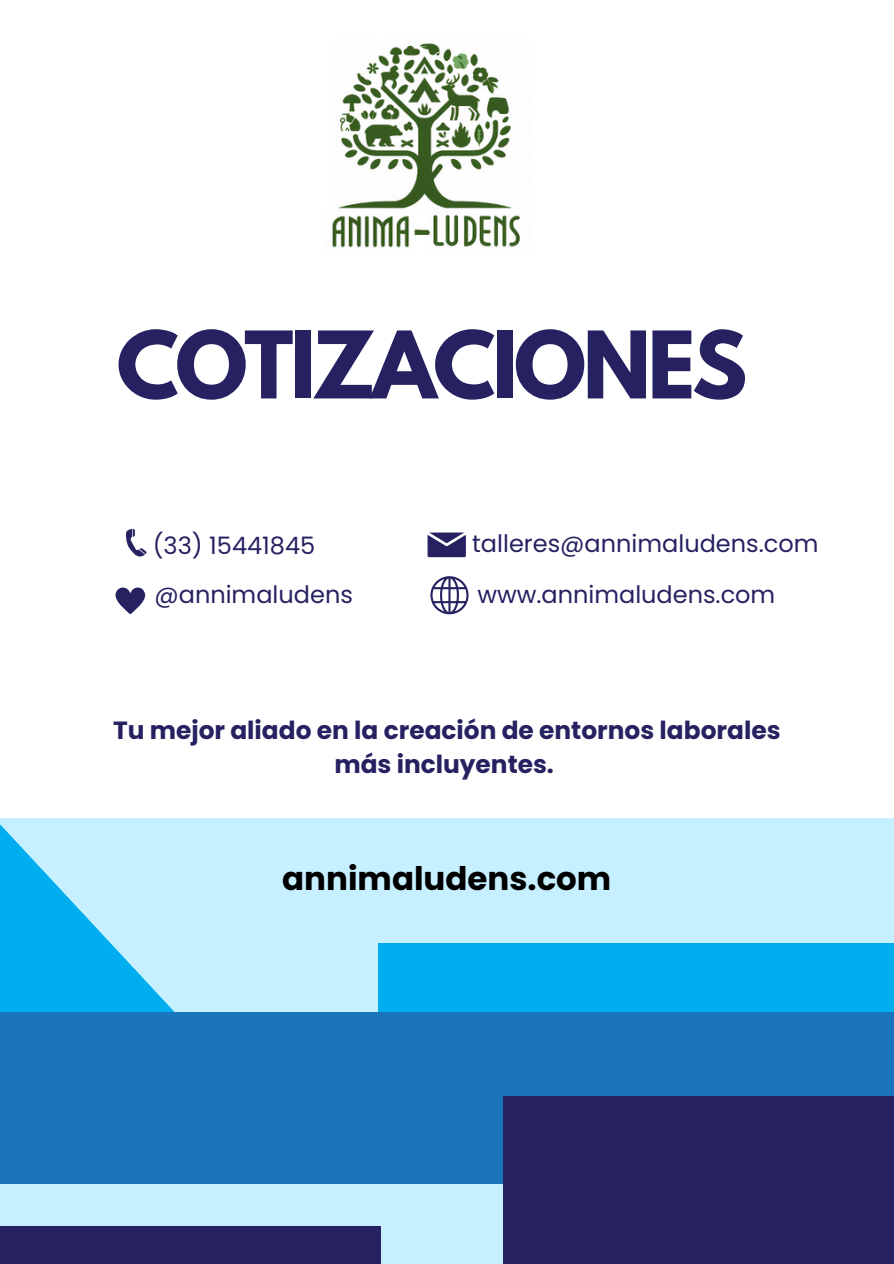
<style>
.page{position:relative;width:894px;height:1264px;background:#fff}
.page>*{position:absolute;margin:0;border:0;box-sizing:border-box;transform-origin:0 0}
.t1{font:700 82.35px "League Spartan";letter-spacing:-.04em;color:#262262}
.t2{font:700 32.4px "Poppins";color:#000}
.t3{font:700 24.9px/33.8px "Poppins";color:#262262;text-align:center}
.t4{font:24px "Poppins";color:#262262}
</style>
<div class="page">
<div style="left:0;top:818px;width:893px;height:445px;background:#c6f0ff"></div>
<div style="left:378px;top:943px;width:515px;height:117px;background:#00aeef"></div>
<svg style="left:0;top:824px;width:175px;height:188px"></svg>
<div style="left:0;top:1012px;width:893px;height:171px;background:#1b75bc"></div>
<div style="left:503px;top:1096px;width:390px;height:167px;background:#262262"></div>
<div style="left:0;top:1225px;width:381px;height:38px;background:#262262"></div>
<svg style="left:126px;top:528px;width:20px;height:29px"></svg>
<svg style="left:115px;top:587px;width:31px;height:27px"></svg>
<svg style="left:427px;top:532px;width:38px;height:25px"></svg>
<svg style="left:430px;top:576px;width:38px;height:38px"></svg>
<img style="left:332px;top:43px;width:188px;height:205px">
<p class="t1" style="left:117px;top:324px;width:632px">COTIZACIONES</p>
<p class="t4" style="left:153px;top:528px;width:164px">(33) 15441845</p>
<p class="t4" style="left:472px;top:527px;width:347px">talleres@annimaludens.com</p>
<p class="t4" style="left:477px;top:577px;width:299px">www.annimaludens.com</p>
<h1 class="t4" style="left:154px;top:577px;width:200px">@annimaludens</h1>
<p class="t3" style="left:113px;top:713px;width:668px">Tu mejor aliado en la creación de entornos laborales más incluyentes.</p>
<p class="t2" style="left:282px;top:855px;width:330px">annimaludens.com</p>
</div>
